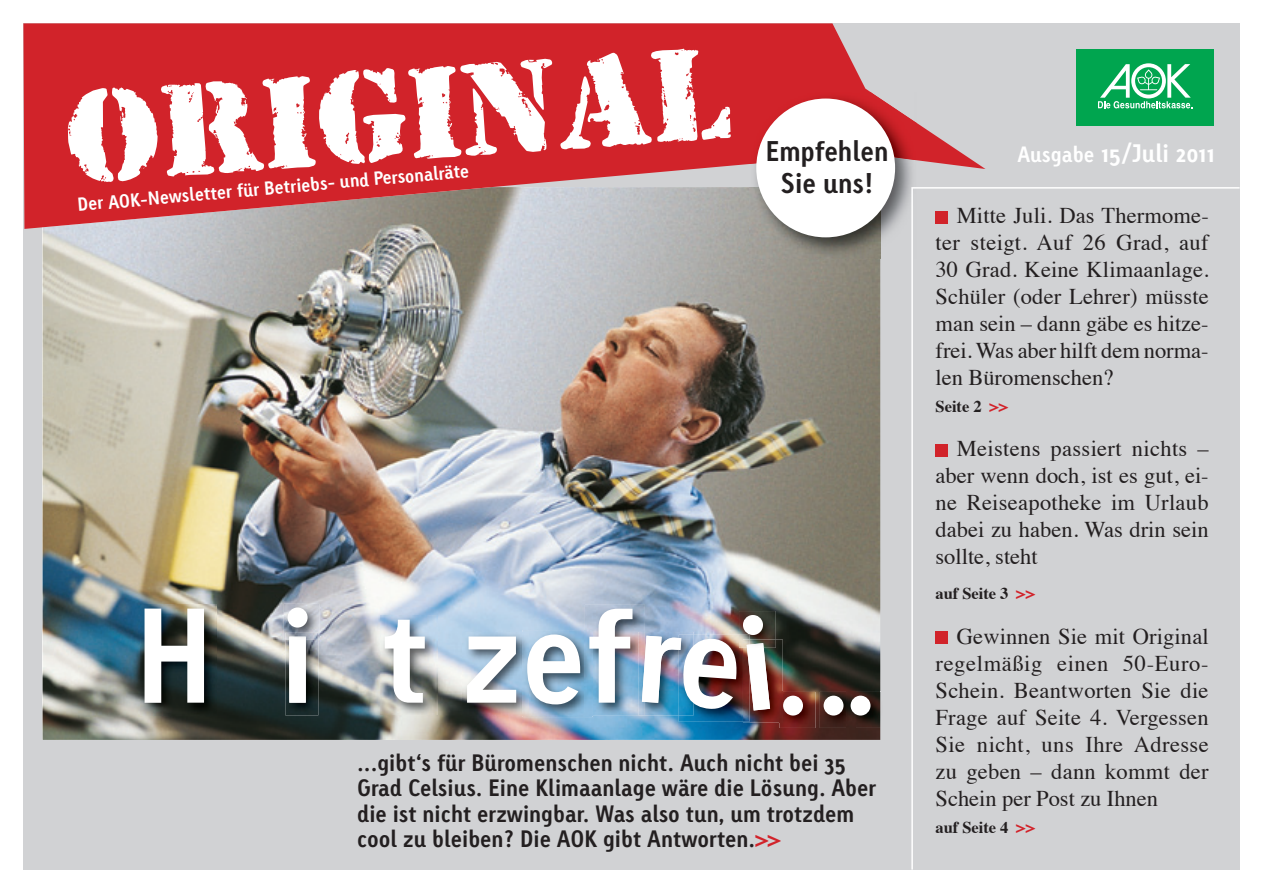
<style>
.page{position:relative;width:1263px;height:893px;background:#fff}
.page>*{position:absolute;margin:0;border:0;box-sizing:border-box;transform-origin:0 0}
.t1{font:138px "Rubber Stamp Plain";color:#fff}
.t2{font:700 27px "Linotype Tetria";color:#231f20}
.t3{font:700 24px "Linotype Tetria";color:#fff}
.t4{font:22.5px/27px "Times";color:#231f20;text-align:justify}
.t5{font:700 22.5px/25.5px "Linotype Tetria";color:#231f20}
.t6{font:700 18px "Linotype Tetria";color:#fff}
.t7{font:700 16.5px "Times";color:#231f20}
.s1{font-size:21px}
.s2{color:#d1232a}
.s3{font-family:"Times";font-size:22.8px;color:#d1232a}
</style>
<div class="page">
<div style="left:23px;top:23px;width:1216px;height:847px;background:#d1d2d4"></div>
<img style="left:43px;top:229px;width:837px;height:511px">
<div style="left:1076px;top:49px;width:138px;height:77px;background:#00a54f"></div>
<svg style="left:1098px;top:63px;width:94px;height:45px"></svg>
<svg style="left:23px;top:23px;width:962px;height:206px;background:#cc464b"></svg>
<img style="left:750px;top:164px;width:166px;height:95px">
<img style="left:750px;top:187px;width:130px;height:72px">
<img style="left:750px;top:92px;width:166px;height:72px">
<div style="left:756px;top:99px;width:139px;height:138px;background:#fff;border-radius:50%"></div>
<svg style="left:911px;top:187px;width:328px;height:683px"></svg>
<div style="left:935px;top:211px;width:13px;height:12px;background:#d1232a"></div>
<div style="left:935px;top:444px;width:13px;height:12px;background:#d1232a"></div>
<div style="left:935px;top:631px;width:13px;height:12px;background:#d1232a"></div>
<img style="left:140px;top:604px;width:77px;height:111px">
<svg style="left:145px;top:609px;width:59px;height:94px;background:#acb1b0"></svg>
<img style="left:285px;top:640px;width:33px;height:75px">
<div style="left:289px;top:637px;width:17px;height:66px;background:#fff"></div>
<img style="left:284px;top:604px;width:36px;height:36px">
<img style="left:289px;top:637px;width:17px;height:3px">
<div style="left:288px;top:608px;width:20px;height:20px;background:#fff;border-radius:50%"></div>
<img style="left:380px;top:615px;width:57px;height:100px">
<svg style="left:385px;top:620px;width:40px;height:83px;background:#c8cdd0"></svg>
<img style="left:463px;top:632px;width:60px;height:83px">
<svg style="left:467px;top:636px;width:49px;height:67px;background:#d3dce3"></svg>
<img style="left:523px;top:630px;width:69px;height:87px">
<svg style="left:527px;top:634px;width:53px;height:70px;background:#c7d5e0"></svg>
<img style="left:585px;top:605px;width:60px;height:110px">
<img style="left:585px;top:630px;width:7px;height:85px">
<svg style="left:589px;top:609px;width:43px;height:94px;background:#bcccda"></svg>
<img style="left:645px;top:710px;width:34px;height:5px">
<img style="left:638px;top:632px;width:7px;height:83px">
<img style="left:679px;top:710px;width:64px;height:12px">
<img style="left:679px;top:710px;width:15px;height:5px">
<img style="left:743px;top:639px;width:40px;height:84px">
<img style="left:743px;top:710px;width:6px;height:12px">
<img style="left:739px;top:611px;width:37px;height:28px">
<img style="left:770px;top:639px;width:6px;height:9px">
<img style="left:642px;top:614px;width:128px;height:96px">
<img style="left:779px;top:692px;width:36px;height:36px">
<img style="left:779px;top:692px;width:4px;height:31px">
<div style="left:783px;top:696px;width:20px;height:20px;background:#fff;border-radius:50%"></div>
<img style="left:820px;top:692px;width:27px;height:36px">
<div style="left:824px;top:696px;width:19px;height:20px;background:#fff;border-radius:50%"></div>
<img style="left:856px;top:692px;width:25px;height:36px">
<img style="left:847px;top:692px;width:9px;height:36px">
<div style="left:850px;top:696px;width:20px;height:20px;background:#fff;border-radius:50%"></div>
<h1 class="t1" style="left:59px;top:59px;width:670px;rotate:-4deg">ORIGINAL</h1>
<p class="t2" style="left:766px;top:134px;width:124px">empfehlen</p>
<p class="t3" style="left:1017px;top:138px;width:199px"><span class="s1">ausgabe</span> 15/Juli 2011</p>
<p class="t2" style="left:781px;top:166px;width:95px">Sie uns!</p>
<p class="t6" style="left:77px;top:193px;width:394px;rotate:-5deg">der aOK-newsletter für Betriebs- und Personalräte</p>
<p class="t4" style="left:935px;top:200px;width:275px;text-indent:21px">Mitte Juli. Das Thermome&shy;ter steigt. Auf 26 Grad, auf 30 Grad. Keine Klimaanlage.<br>Schüler (oder Lehrer) müsste man sein – dann gäbe es hitze&shy;frei. Was aber hilft dem norma&shy;len Büromenschen?</p>
<p class="t7" style="left:935px;top:391px;width:74px">Seite 2 <span class="s2">&gt;&gt;</span></p>
<p class="t4" style="left:935px;top:433px;width:275px;text-indent:21px">Meistens passiert nichts – aber wenn doch, ist es gut, ei&shy;ne Reiseapotheke im Urlaub dabei zu haben. Was drin sein sollte, steht</p>
<p class="t7" style="left:935px;top:578px;width:101px">auf Seite 3 <span class="s2">&gt;&gt;</span></p>
<p class="t4" style="left:935px;top:620px;width:275px;text-indent:21px">Gewinnen Sie mit Original regelmäßig einen 50-Euro-Schein. Beantworten Sie die Frage auf Seite 4. Vergessen Sie nicht, uns Ihre Adresse zu geben – dann kommt der Schein per Post zu Ihnen</p>
<p class="t7" style="left:935px;top:811px;width:101px">auf Seite 4 <span class="s2">&gt;&gt;</span></p>
<p class="t5" style="left:357px;top:749px;width:520px">...gibt‘s für Büromenschen nicht. auch nicht bei 35<br>Grad Celsius. eine Klimaanlage wäre die lösung. aber die ist nicht erzwingbar. Was also tun, um trotzdem cool zu bleiben? die aOK gibt antworten.<span class="s3">&gt;&gt;</span></p>
</div>
